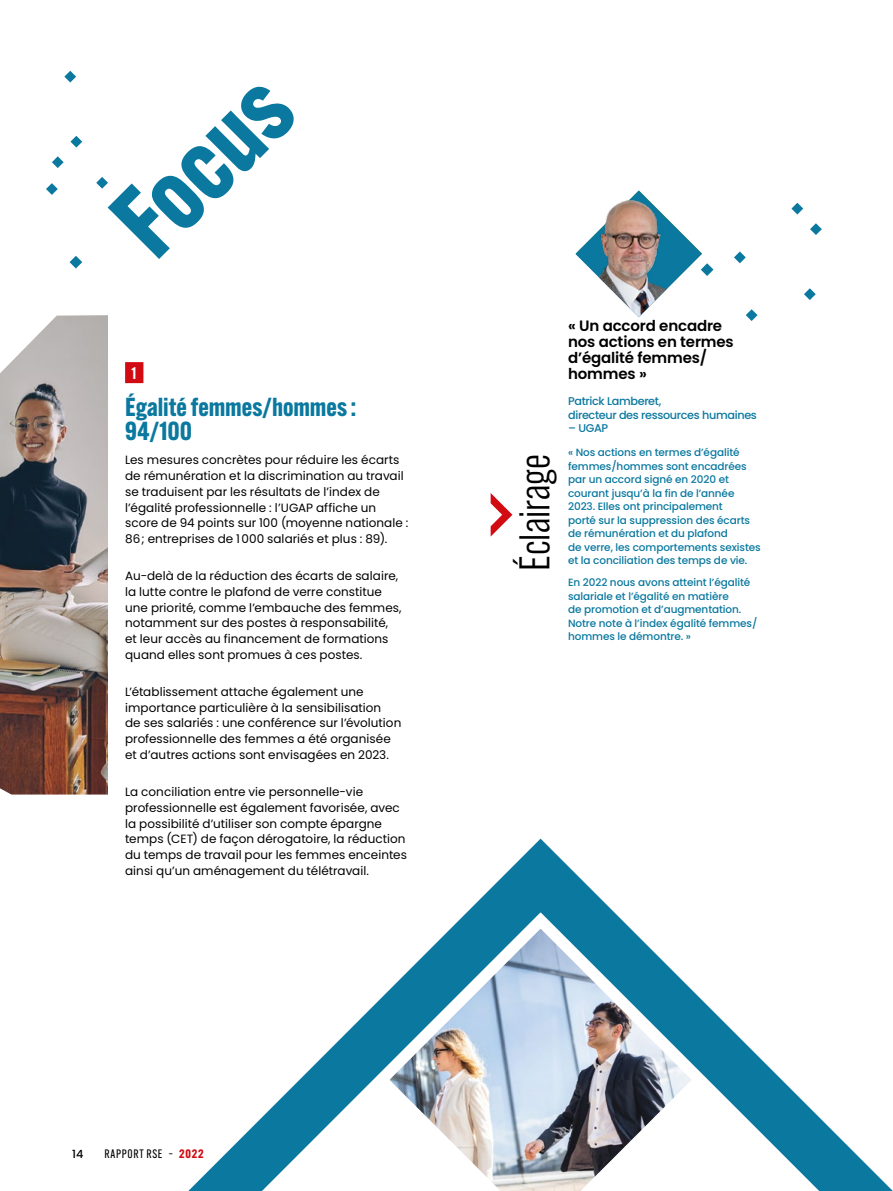
<style>
.page{position:relative;width:893px;height:1191px;background:#fff}
.page>*{position:absolute;margin:0;border:0;box-sizing:border-box;transform-origin:0 0}
.H2_Focus{font:700 101.7px "Alternate Gothic ATF";color:#0a789f}
.H3_Eclairage{font:42px "Alternate Gothic ATF";color:#000}
.H3_sous-titre_Bold_17{font:700 25.5px/24px "Alternate Gothic ATF";color:#0a789f}
.Etiquette_rouge__7pt{font:600 16.5px "Alternate Gothic ATF";color:#fff}
.Eclairage_Verbatim_10{font:600 15px/15.8px "Poppins";letter-spacing:-.01em;color:#000}
.Focus_texte_8{font:12px/15.8px "Poppins";letter-spacing:.005em;color:#000}
.t1{font:12px "Alternate Gothic ATF";letter-spacing:.06em;color:#000}
.Eclairage_Nom__fonction_7_5{font:500 11.25px/13.5px "Poppins";letter-spacing:-.03em;color:#0a789f}
.t2{font:500 11.25px "Poppins";color:#000}
.Eclairage_Texte_7{font:500 10.5px/13.5px "Poppins";letter-spacing:-.01em;color:#0a789f}
.s1{font-weight:700;color:#d20a11}
</style>
<div class="page">
<svg style="left:188px;top:838px;width:705px;height:353px"></svg>
<svg style="left:375px;top:914px;width:331px;height:277px"></svg>
<img style="left:0;top:315px;width:108px;height:479px">
<svg style="left:491px;top:493px;width:21px;height:43px"></svg>
<svg style="left:575px;top:228px;width:138px;height:51px"></svg>
<svg style="left:791px;top:203px;width:12px;height:11px"></svg>
<svg style="left:734px;top:251px;width:12px;height:12px"></svg>
<svg style="left:804px;top:288px;width:12px;height:12px"></svg>
<svg style="left:810px;top:223px;width:12px;height:12px"></svg>
<svg style="left:746px;top:309px;width:11px;height:12px"></svg>
<svg style="left:70px;top:256px;width:12px;height:12px"></svg>
<svg style="left:52px;top:156px;width:12px;height:12px"></svg>
<svg style="left:96px;top:177px;width:12px;height:12px"></svg>
<svg style="left:64px;top:71px;width:12px;height:11px"></svg>
<svg style="left:70px;top:136px;width:12px;height:12px"></svg>
<svg style="left:46px;top:183px;width:12px;height:12px"></svg>
<div style="left:125px;top:362px;width:18px;height:21px;background:#d20a11"></div>
<img style="left:584px;top:190px;width:93px;height:127px">
<h2 class="H2_Focus" style="left:85px;top:192px;width:206px;rotate:-45deg">Focus</h2>
<p class="Etiquette_rouge__7pt" style="left:131px;top:363px;width:7px">1</p>
<h3 class="H3_sous-titre_Bold_17" style="left:125px;top:395px;width:233px">Égalité femmes/hommes:<br>94/100</h3>
<p class="Focus_texte_8" style="left:125px;top:452px;width:285px">Les mesures concrètes pour réduire les écarts de rémunération et la discrimination au travail se traduisent par les résultats de l’index de l’égalité professionnelle : l’UGAP affiche un score de 94 points sur 100 (moyenne nationale :<br>86; entreprises de 1000 salariés et plus : 89).</p>
<p class="Focus_texte_8" style="left:125px;top:568px;width:278px">Au-delà de la réduction des écarts de salaire, la lutte contre le plafond de verre constitue une priorité, comme l’embauche des femmes, notamment sur des postes à responsabilité, et leur accès au financement de formations quand elles sont promues à ces postes.</p>
<p class="Focus_texte_8" style="left:125px;top:684px;width:278px">L’établissement attache également une importance particulière à la sensibilisation<br>de ses salariés : une conférence sur l’évolution professionnelle des femmes a été organisée et d’autres actions sont envisagées en 2023.</p>
<p class="Focus_texte_8" style="left:125px;top:784px;width:283px">La conciliation entre vie personnelle-vie professionnelle est également favorisée, avec la possibilité d’utiliser son compte épargne temps (CET) de façon dérogatoire, la réduction du temps de travail pour les femmes enceintes ainsi qu’un aménagement du télétravail.</p>
<p class="H3_Eclairage" style="left:509px;top:570px;width:118px;rotate:-90deg">Éclairage</p>
<p class="Eclairage_Verbatim_10" style="left:568px;top:318px;width:167px">« Un accord encadre nos actions en termes d’égalité femmes/ hommes »</p>
<p class="Eclairage_Nom__fonction_7_5" style="left:568px;top:394px;width:190px">Patrick Lamberet,<br>directeur des ressources humaines</p>
<p class="Eclairage_Nom__fonction_7_5" style="left:568px;top:421px;width:42px">– UGAP</p>
<p class="Eclairage_Texte_7" style="left:568px;top:446px;width:194px">« Nos actions en termes d’égalité femmes/hommes sont encadrées par un accord signé en 2020 et courant jusqu’à la fin de l’année<br>2023. Elles ont principalement<br>porté sur la suppression des écarts de rémunération et du plafond<br>de verre, les comportements sexistes et la conciliation des temps de vie.</p>
<p class="Eclairage_Texte_7" style="left:568px;top:576px;width:191px">En 2022 nous avons atteint l’égalité salariale et l’égalité en matière<br>de promotion et d’augmentation.<br>Notre note à l’index égalité femmes/ hommes le démontre. »</p>
<p class="t2" style="left:72px;top:1147px;width:13px">14</p>
<p class="t1" style="left:105px;top:1146px;width:101px">RAPPORT RSE – <span class="s1">2022</span></p>
</div>
